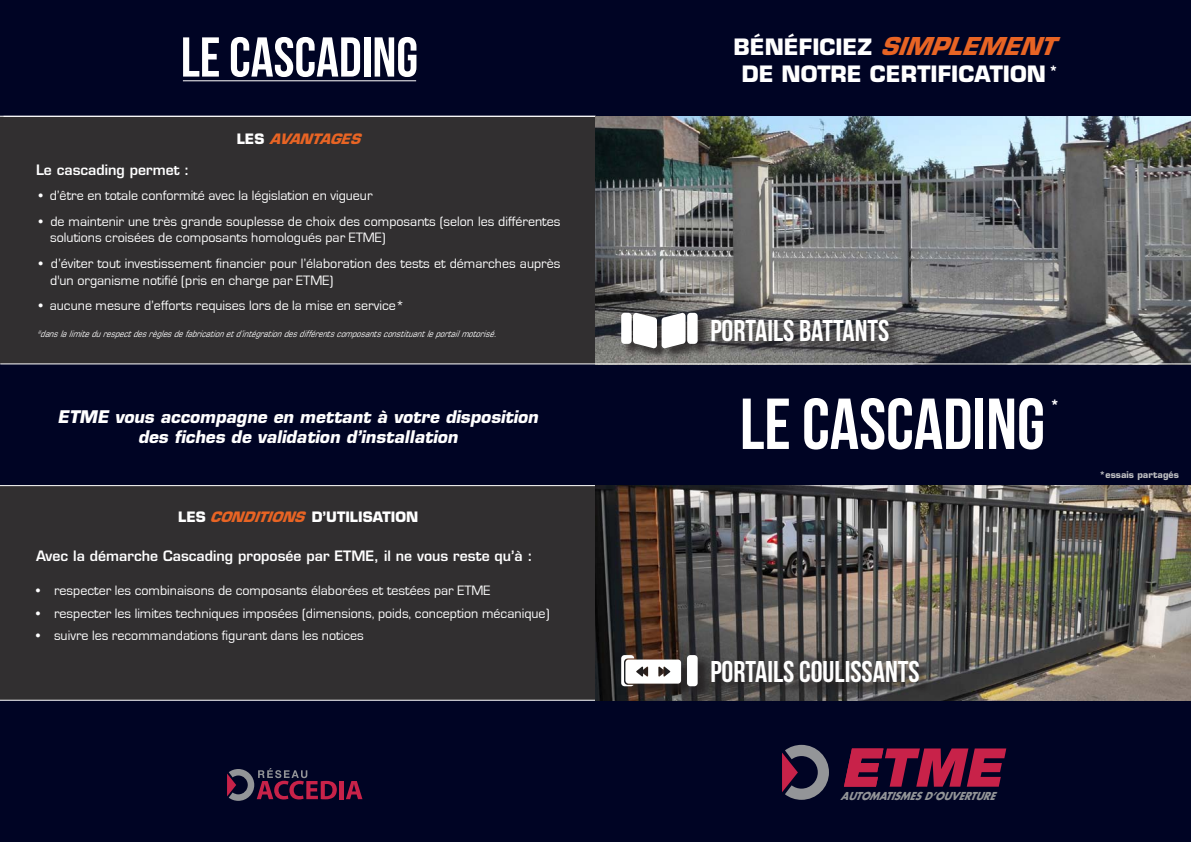
<style>
.page{position:relative;width:1191px;height:842px;background:#000424}
.page>*{position:absolute;margin:0;border:0;box-sizing:border-box;transform-origin:0 0}
.t1{font:72px "Bebas Neue";color:#fff}
.t2{font:56px "Bebas Neue";color:#fff}
.t3{font:30px "Bebas Neue";color:#fff}
.t4{font:700 22px/26.4px "Eurostile";color:#fff}
.t5{font:italic 700 17px/20.4px "Eurostile";color:#fff;text-align:center}
.t6{font:14px/16.8px "Eurostile";color:#fff}
.t7{font:600 14px "Eurostile";color:#fff}
.t8{font:700 14px "Eurostile";color:#fff}
.t9{font:italic 700 14px "Eurostile";color:#e86424}
.t10{font:italic 700 10.7px "Futura";color:#939598;scale:.91 1}
.t11{font:italic condensed 9px "Eurostile";color:#fff}
.t12{font:700 9px "Eurostile";color:#bcbdc0}
.s1{font-style:italic;font-size:24px;color:#e86424}
.s2{font-style:normal;color:#fff}
.s3{font-style:italic;color:#e86424}
</style>
<div class="page">
<div style="left:0;top:486px;width:595px;height:214px;background:#312f30"></div>
<div style="left:0;top:116px;width:595px;height:248px;background:#312f30"></div>
<hr style="left:0;top:116px;width:595px;height:1px;background:#fff">
<hr style="left:0;top:485px;width:1191px;height:1px;background:#fff">
<hr style="left:0;top:700px;width:1191px;height:1px;background:#fff">
<svg style="left:782px;top:745px;width:47px;height:55px"></svg>
<svg style="left:844px;top:748px;width:162px;height:39px"></svg>
<hr style="left:183px;top:80px;width:233px;height:1px;background:#fff">
<hr style="left:339px;top:781px;width:4px;height:18px;background:#c82249">
<svg style="left:346px;top:781px;width:16px;height:18px"></svg>
<svg style="left:227px;top:768px;width:110px;height:33px"></svg>
<img style="left:595px;top:116px;width:596px;height:248px">
<img style="left:595px;top:486px;width:596px;height:214px">
<hr style="left:0;top:364px;width:1191px;height:1px;background:#fff">
<div style="left:623px;top:315px;width:87px;height:45px;background:#231f20;opacity:.75"></div>
<div style="left:621px;top:313px;width:10px;height:31px;background:#fff;border-radius:3px"></div>
<svg style="left:633px;top:313px;width:52px;height:35px;background:#d7d7d7"></svg>
<div style="left:687px;top:313px;width:10px;height:31px;background:#fff;border-radius:3px"></div>
<div style="left:623px;top:657px;width:87px;height:42px;background:#231f20;opacity:.75"></div>
<div style="left:687px;top:655px;width:10px;height:31px;background:#fff;border-radius:3px"></div>
<svg style="left:621px;top:655px;width:60px;height:31px;background:#c2bebc"></svg>
<div style="left:713px;top:322px;width:188px;height:32px;background:#231f20;opacity:.75"></div>
<div style="left:713px;top:663px;width:218px;height:31px;background:#231f20;opacity:.75"></div>
<h2 class="t2" style="left:181px;top:27px;width:239px">LE CASCADING</h2>
<h3 class="t4" style="left:741px;top:34px;width:324px;text-indent:-8px">B É N É F I C I E Z <span class="s1">SIMPLEMENT<br></span>DE NOTRE certific</h3>
<p class="t8" style="left:1048px;top:62px;width:12px">*</p>
<h3 class="t4" style="left:974px;top:60px;width:31px">ation</h3>
<p class="t9" style="left:237px;top:130px;width:131px"><span class="s2">L es</span> AVANTAGES</p>
<p class="t7" style="left:36px;top:161px;width:155px">Le cascading permet :</p>
<p class="t6" style="left:39px;top:188px;width:335px">• d’être en totale conformité avec la législation en vigueur</p>
<p class="t6" style="left:50px;top:213px;width:512px;text-indent:-11px">• de maintenir une très grande souplesse de choix des composants (selon les différentes solutions croisées de composants homologués par ETME)</p>
<p class="t6" style="left:50px;top:255px;width:512px;text-indent:-11px">• d’éviter tout investissement financier pour l’élaboration des tests et démarches auprès d'un organisme notifié (pris en charge par ETME)</p>
<p class="t6" style="left:39px;top:297px;width:367px">• aucune mesure d’efforts requises lors de la mise en service*</p>
<p class="t11" style="left:36px;top:329px;width:465px">*danslalimitedurespectdesrèglesdefabricationetd’intégrationdesdifférentscomposantsconstituantleportailmotorisé.</p>
<p class="t5" style="left:58px;top:406px;width:485px">ETME vous accompagne en mettant à votre disposition des fiches de validation d’installation</p>
<p class="t8" style="left:178px;top:508px;width:242px">LES <span class="s3">CONDITIONS</span> D’UTILISATION</p>
<p class="t7" style="left:36px;top:547px;width:498px">Avec la démarche Cascading proposée par ETME, il ne vous reste qu’à :</p>
<p class="t6" style="left:36px;top:582px;width:456px">• respecter les combinaisons de composants élaborées et testées par ETME</p>
<p class="t6" style="left:36px;top:605px;width:515px">• respecter les limites techniques imposées (dimensions, poids, conception mécanique)</p>
<p class="t6" style="left:36px;top:627px;width:329px">• suivre les recommandations figurant dans les notices</p>
<h3 class="t3" style="left:710px;top:314px;width:181px">PORTAILS BATTANTS</h3>
<h1 class="t1" style="left:740px;top:385px;width:307px">LE CASCADING</h1>
<p class="t8" style="left:1050px;top:396px;width:12px">*</p>
<h3 class="t3" style="left:710px;top:655px;width:211px">PORTAILS COULISSANTS</h3>
<p class="t12" style="left:1099px;top:469px;width:81px">*essais partagés</p>
<p class="t10" style="left:840px;top:788px;width:175px">AUTOMATISMESD’OUVERTURE</p>
</div>
